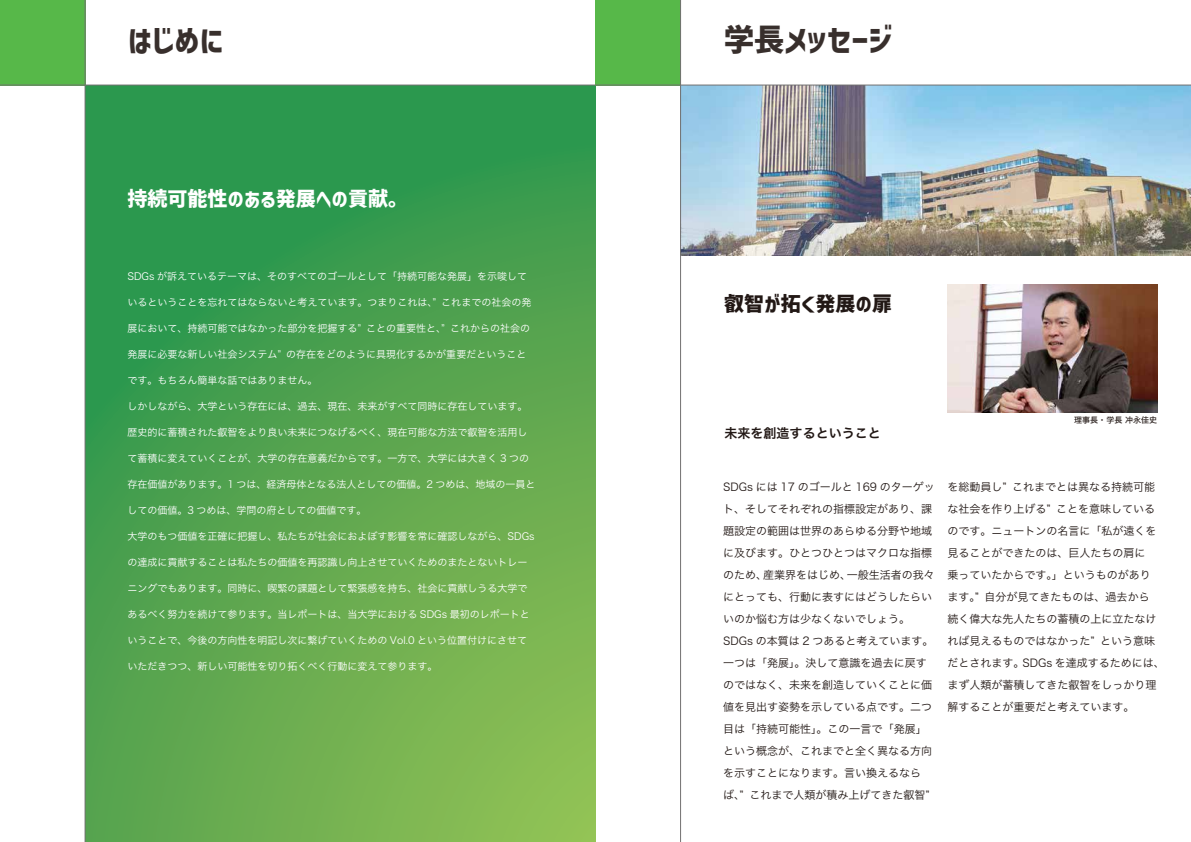
<style>
.page{position:relative;width:1191px;height:842px;background:#fff}
.page>*{position:absolute;margin:0;border:0;box-sizing:border-box;transform-origin:0 0}
.t1{font:30.7px "Corporate Logo Bold ver 2";color:#221815}
.t2{font:20px "Corporate Logo Bold ver 2";color:#fff}
.t3{font:20px "Corporate Logo Bold ver 2";color:#221815}
.t4{font:13px "Hiragino Sans W6";color:#221815}
.t5{font:11px/22px "Hiragino Sans W3";color:#221815}
.t6{font:10px "Hiragino Sans W3";color:#fff}
.t7{font:8px "Hiragino Sans W5";color:#221815}
</style>
<div class="page">
<svg style="left:86px;top:86px;width:509px;height:756px;background:#53a44f"></svg>
<img style="left:947px;top:285px;width:210px;height:127px">
<div style="left:0;top:0;width:85px;height:85px;background:#57b849"></div>
<div style="left:595px;top:0;width:85px;height:85px;background:#57b849"></div>
<img style="left:681px;top:86px;width:510px;height:169px">
<hr style="left:0;top:85px;width:1191px;height:1px;background:#727171">
<hr style="left:85px;top:0;width:1px;height:842px;background:#727171">
<hr style="left:680px;top:0;width:1px;height:842px;background:#727171">
<h1 class="t1" style="left:128px;top:19px;width:97px">はじめに</h1>
<h1 class="t1" style="left:723px;top:19px;width:170px">学長メッセージ</h1>
<h2 class="t2" style="left:128px;top:185px;width:282px">持続可能性のある発展への貢献。</h2>
<p class="t6" style="left:127px;top:267px;width:401px">SDGs が訴えているテーマは、そのすべてのゴールとして「持続可能な発展」を示唆して</p>
<p class="t6" style="left:127px;top:293px;width:405px">いるということを忘れてはならないと考えています。つまりこれは、” これまでの社会の発</p>
<p class="t6" style="left:127px;top:319px;width:404px">展において、持続可能ではなかった部分を把握する” ことの重要性と、” これからの社会の</p>
<p class="t6" style="left:127px;top:345px;width:400px">発展に必要な新しい社会システム” の存在をどのように具現化するかが重要だということ</p>
<p class="t6" style="left:127px;top:371px;width:192px">です。もちろん簡単な話ではありません。</p>
<p class="t6" style="left:127px;top:397px;width:401px">しかしながら、大学という存在には、過去、現在、未来がすべて同時に存在しています。</p>
<p class="t6" style="left:127px;top:423px;width:401px">歴史的に蓄積された叡智をより良い未来につなげるべく、現在可能な方法で叡智を活用し</p>
<p class="t6" style="left:127px;top:449px;width:403px">て蓄積に変えていくことが、大学の存在意義だからです。一方で、大学には大きく 3 つの</p>
<p class="t6" style="left:127px;top:475px;width:410px">存在価値があります。1 つは、経済母体となる法人としての価値。2 つめは、地域の一員と</p>
<p class="t6" style="left:127px;top:501px;width:241px">しての価値。3 つめは、学問の府としての価値です。</p>
<p class="t6" style="left:127px;top:527px;width:409px">大学のもつ価値を正確に把握し、私たちが社会におよぼす影響を常に確認しながら、SDGs</p>
<p class="t6" style="left:127px;top:553px;width:401px">の達成に貢献することは私たちの価値を再認識し向上させていくためのまたとないトレー</p>
<p class="t6" style="left:127px;top:579px;width:401px">ニングでもあります。同時に、喫緊の課題として緊張感を持ち、社会に貢献しうる大学で</p>
<p class="t6" style="left:127px;top:605px;width:404px">あるべく努力を続けて参ります。当レポートは、当大学における SDGs 最初のレポートと</p>
<p class="t6" style="left:127px;top:631px;width:401px">いうことで、今後の方向性を明記し次に繋げていくための Vol.0 という位置付けにさせて</p>
<p class="t6" style="left:127px;top:657px;width:312px">いただきつつ、新しい可能性を切り拓くべく行動に変えて参ります。</p>
<h2 class="t3" style="left:724px;top:290px;width:169px">叡智が拓く発展の扉</h2>
<h3 class="t4" style="left:724px;top:422px;width:157px">未来を創造するということ</h3>
<p class="t7" style="left:1074px;top:413px;width:84px">理事長・学長 冲永佳史</p>
<p class="t5" style="left:723px;top:475px;width:213px">SDGs には 17 のゴールと 169 のターゲット、そしてそれぞれの指標設定があり、課題設定の範囲は世界のあらゆる分野や地域に及びます。ひとつひとつはマクロな指標のため、産業界をはじめ、一般生活者の我々にとっても、行動に表すにはどうしたらいいのか悩む方は少なくないでしょう。<br>SDGs の本質は 2 つあると考えています。一つは「発展」。決して意識を過去に戻すのではなく、未来を創造していくことに価値を見出す姿勢を示している点です。二つ目は「持続可能性」。この一言で「発展」という概念が、これまでと全く異なる方向を示すことになります。言い換えるなら<br>ば、” これまで人類が積み上げてきた叡智”</p>
<p class="t5" style="left:947px;top:475px;width:219px">を総動員し” これまでとは異なる持続可能な社会を作り上げる” ことを意味しているのです。ニュートンの名言に「私が遠くを見ることができたのは、巨人たちの肩に<br>乗っていたからです。」というものがあり<br>ます。” 自分が見てきたものは、過去から<br>続く偉大な先人たちの蓄積の上に立たなければ見えるものではなかった” という意味だとされます。SDGs を達成するためには、まず人類が蓄積してきた叡智をしっかり理解することが重要だと考えています。</p>
</div>
